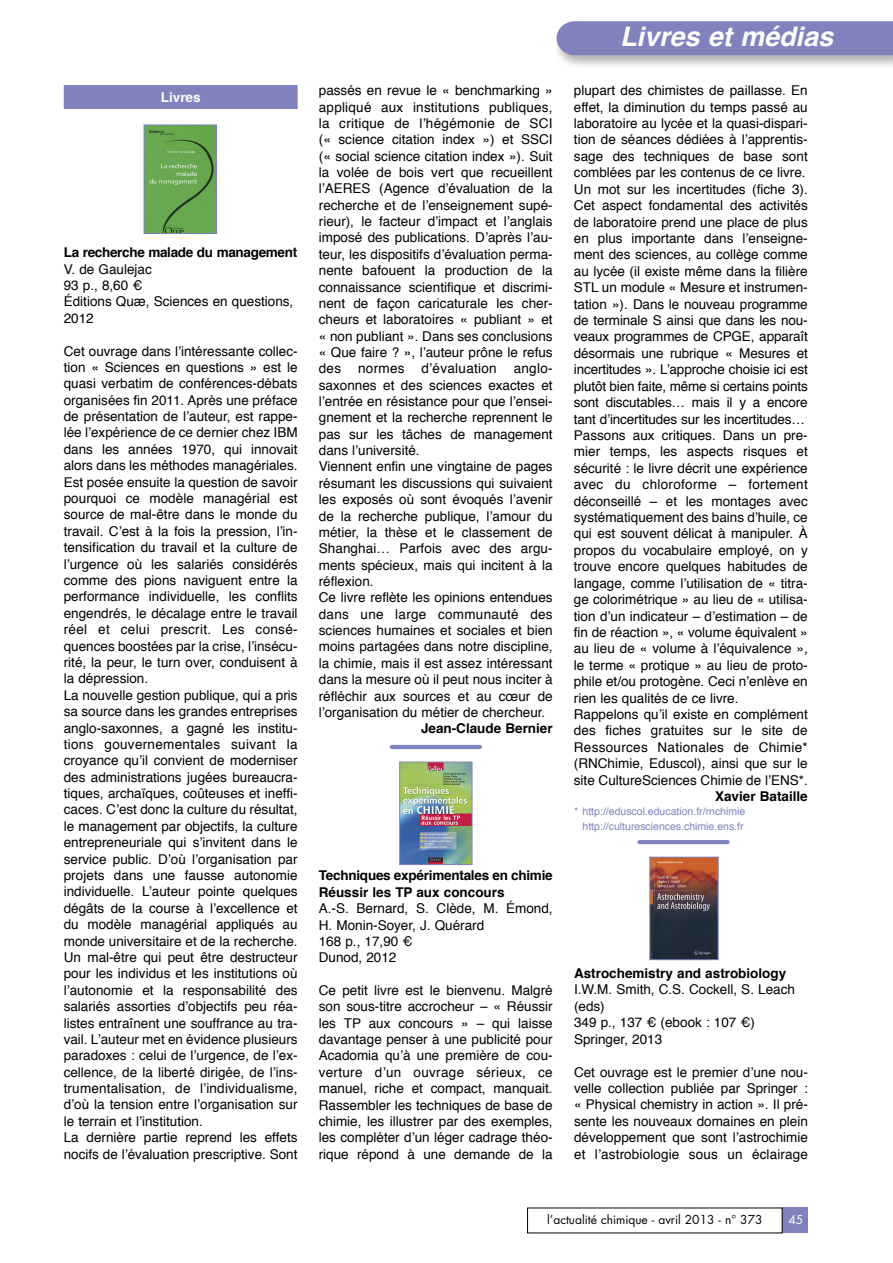
<style>
.page{position:relative;width:893px;height:1263px;background:#fff}
.page>*{position:absolute;margin:0;border:0;box-sizing:border-box;transform-origin:0 0}
.t1{font:italic 700 27px "Helvetica";color:#fff}
.t2{font:13.5px/16.4px "Helvetica";color:#000}
.t3{font:700 13.5px/16.4px "Helvetica";color:#000}
.t4{font:700 13.5px "Helvetica";letter-spacing:-.02em;color:#000}
.t5{font:13.5px "Helvetica";letter-spacing:.02em;color:#000}
.t6{font:700 13.5px "Helvetica";color:#fff}
.t7{font:12px "Futura";color:#000}
.t8{font:12px "Futura";color:#fff}
.t9{font:10.5px/15px "Helvetica";color:#7f82bd;text-align:right}
</style>
<div class="page">
<div style="left:556px;top:21px;width:337px;height:34px;background:#7f82bd"></div>
<div style="left:782px;top:1208px;width:26px;height:25px;background:#7f82bd"></div>
<img style="left:146px;top:127px;width:69px;height:105px">
<div style="left:144px;top:125px;width:73px;height:109px;border:1px solid #7f82bd"></div>
<img style="left:401px;top:764px;width:69px;height:99px">
<div style="left:399px;top:762px;width:73px;height:103px;border:1px solid #7f82bd"></div>
<hr style="left:390px;top:745px;width:92px;height:4px;background:#7f82bd;border-radius:2px">
<img style="left:651px;top:859px;width:66px;height:99px">
<div style="left:649px;top:857px;width:70px;height:103px;border:1px solid #7f82bd"></div>
<hr style="left:637px;top:840px;width:93px;height:4px;background:#7f82bd;border-radius:2px">
<div style="left:64px;top:85px;width:234px;height:24px;background:#7f82bd"></div>
<p class="t6" style="left:161px;top:92px;width:41px">Livres</p>
<p class="t4" style="left:64px;top:247px;width:235px">La recherche malade du management</p>
<p class="t2" style="left:64px;top:262px;width:231px">V. de Gaulejac<br>93 p., 8,60 €<br>Éditions Quæ, Sciences en questions,<br>2012</p>
<p class="t2" style="left:64px;top:344px;width:235px">Cet ouvrage dans l’intéressante collec&shy;tion « Sciences en questions » est le quasi verbatim de conférences-débats organisées fin 2011. Après une préface de présentation de l’auteur, est rappe&shy;lée l’expérience de ce dernier chez IBM dans les années 1970, qui innovait alors dans les méthodes managériales.<br>Est posée ensuite la question de savoir pourquoi ce modèle managérial est source de mal-être dans le monde du travail. C’est à la fois la pression, l’in&shy;tensification du travail et la culture de l’urgence où les salariés considérés comme des pions naviguent entre la performance individuelle, les conflits engendrés, le décalage entre le travail réel et celui prescrit. Les consé&shy;quences boostées par la crise, l’insécu&shy;rité, la peur, le turn over, conduisent à la dépression.<br>La nouvelle gestion publique, qui a pris sa source dans les grandes entreprises anglo-saxonnes, a gagné les institu&shy;tions gouvernementales suivant la croyance qu’il convient de moderniser des administrations jugées bureaucra&shy;tiques, archaïques, coûteuses et ineffi&shy;caces. C’est donc la culture du résultat, le management par objectifs, la culture entrepreneuriale qui s’invitent dans le service public. D’où l’organisation par projets dans une fausse autonomie individuelle. L’auteur pointe quelques dégâts de la course à l’excellence et du modèle managérial appliqués au monde universitaire et de la recherche.<br>Un mal-être qui peut être destructeur pour les individus et les institutions où l’autonomie et la responsabilité des salariés assorties d’objectifs peu réa&shy;listes entraînent une souffrance au tra&shy;vail. L’auteur met en évidence plusieurs paradoxes : celui de l’urgence, de l’ex&shy;cellence, de la liberté dirigée, de l’ins&shy;trumentalisation, de l’individualisme, d’où la tension entre l’organisation sur le terrain et l’institution.<br>La dernière partie reprend les effets nocifs de l’évaluation prescriptive. Sont</p>
<p class="t2" style="left:319px;top:83px;width:235px;text-align:justify">passés en revue le « benchmarking » appliqué aux institutions publiques, la critique de l’hégémonie de SCI (« science citation index ») et SSCI (« social science citation index »). Suit la volée de bois vert que recueillent l’AERES (Agence d’évaluation de la recherche et de l’enseignement supé&shy;rieur), le facteur d’impact et l’anglais imposé des publications. D’après l’au&shy;teur, les dispositifs d’évaluation perma&shy;nente bafouent la production de la connaissance scientifique et discrimi&shy;nent de façon caricaturale les cher&shy;cheurs et laboratoires « publiant » et « non publiant ». Dans ses conclusions « Que faire ? », l’auteur prône le refus des</p>
<p class="t2" style="left:358px;top:361px;width:48px">normes</p>
<p class="t5" style="left:421px;top:363px;width:77px">d’évaluation</p>
<p class="t2" style="left:319px;top:361px;width:235px;text-indent:195px">anglo&shy;saxonnes et des sciences exactes et l’entrée en résistance pour que l’ensei&shy;gnement et la recherche reprennent le pas sur les tâches de management dans l’université.<br>Viennent enfin une vingtaine de pages résumant les discussions qui suivaient les exposés où sont évoqués l’avenir de la recherche publique, l’amour du métier, la thèse et le classement de Shanghai… Parfois avec des argu&shy;ments spécieux, mais qui incitent à la réflexion.<br>Ce livre reflète les opinions entendues dans une large communauté des sciences humaines et sociales et bien moins partagées dans notre discipline, la chimie, mais il est assez intéressant dans la mesure où il peut nous inciter à réfléchir aux sources et au cœur de l’organisation du métier de chercheur.</p>
<p class="t3" style="left:421px;top:721px;width:133px">Jean-Claude Bernier</p>
<p class="t3" style="left:319px;top:869px;width:235px">Techniques expérimentales en chimie<br>Réussir les TP aux concours</p>
<p class="t2" style="left:319px;top:901px;width:235px">A.-S. Bernard, S. Clède, M. Émond,<br>H. Monin-Soyer, J. Quérard<br>168 p., 17,90 €<br>Dunod, 2012</p>
<p class="t2" style="left:319px;top:983px;width:235px;text-align:justify">Ce petit livre est le bienvenu. Malgré son sous-titre accrocheur – « Réussir les TP aux concours » – qui laisse davantage penser à une publicité pour Acadomia qu’à une première de cou&shy;verture d’un ouvrage sérieux, ce manuel, riche et compact, manquait.<br>Rassembler les techniques de base de chimie, les illustrer par des exemples, les compléter d’un léger cadrage théo&shy;rique répond à une demande de la</p>
<h1 class="t1" style="left:620px;top:25px;width:215px">Livres et médias</h1>
<p class="t2" style="left:574px;top:83px;width:235px">plupart des chimistes de paillasse. En effet, la diminution du temps passé au laboratoire au lycée et la quasi-dispari&shy;tion de séances dédiées à l’apprentis&shy;sage des techniques de base sont comblées par les contenus de ce livre.<br>Un mot sur les incertitudes (fiche 3).<br>Cet aspect fondamental des activités de laboratoire prend une place de plus en plus importante dans l’enseigne&shy;ment des sciences, au collège comme au lycée (il existe même dans la filière STL un module « Mesure et instrumen&shy;tation »). Dans le nouveau programme de terminale S ainsi que dans les nou&shy;veaux programmes de CPGE, apparaît désormais une rubrique « Mesures et incertitudes ». L’approche choisie ici est plutôt bien faite, même si certains points sont discutables… mais il y a encore tant d’incertitudes sur les incertitudes… Passons aux critiques. Dans un pre&shy;mier temps, les aspects risques et sécurité : le livre décrit une expérience avec du chloroforme – fortement déconseillé – et les montages avec systématiquement des bains d’huile, ce qui est souvent délicat à manipuler. À propos du vocabulaire employé, on y trouve encore quelques habitudes de langage, comme l’utilisation de « titra&shy;ge colorimétrique » au lieu de « utilisa&shy;tion d’un indicateur – d’estimation – de fin de réaction », « volume équivalent » au lieu de « volume à l’équivalence », le terme « protique » au lieu de proto&shy;phile et/ou protogène. Ceci n’enlève en rien les qualités de ce livre.<br>Rappelons qu’il existe en complément des fiches gratuites sur le site de Ressources Nationales de Chimie* (RNChimie, Eduscol), ainsi que sur le site CultureSciences Chimie de l’ENS*.</p>
<p class="t3" style="left:715px;top:789px;width:94px">Xavier Bataille</p>
<p class="t9" style="left:574px;top:805px;width:173px">* http://eduscol.education.fr/rnchimie http://culturesciences.chimie.ens.fr</p>
<p class="t3" style="left:574px;top:966px;width:214px">Astrochemistry and astrobiology</p>
<p class="t2" style="left:574px;top:983px;width:222px">I.W.M. Smith, C.S. Cockell, S. Leach (eds)<br>349 p., 137 € (ebook : 107 €)<br>Springer, 2013</p>
<p class="t2" style="left:574px;top:1065px;width:235px;text-align:justify">Cet ouvrage est le premier d’une nou&shy;velle collection publiée par Springer : « Physical chemistry in action ». Il pré&shy;sente les nouveaux domaines en plein développement que sont l’astrochimie et l’astrobiologie sous un éclairage</p>
<p class="t7" style="left:547px;top:1214px;width:217px">l’actualité chimique - avril 2013 - n° 373</p>
<p class="t8" style="left:788px;top:1214px;width:16px">45</p>
</div>
